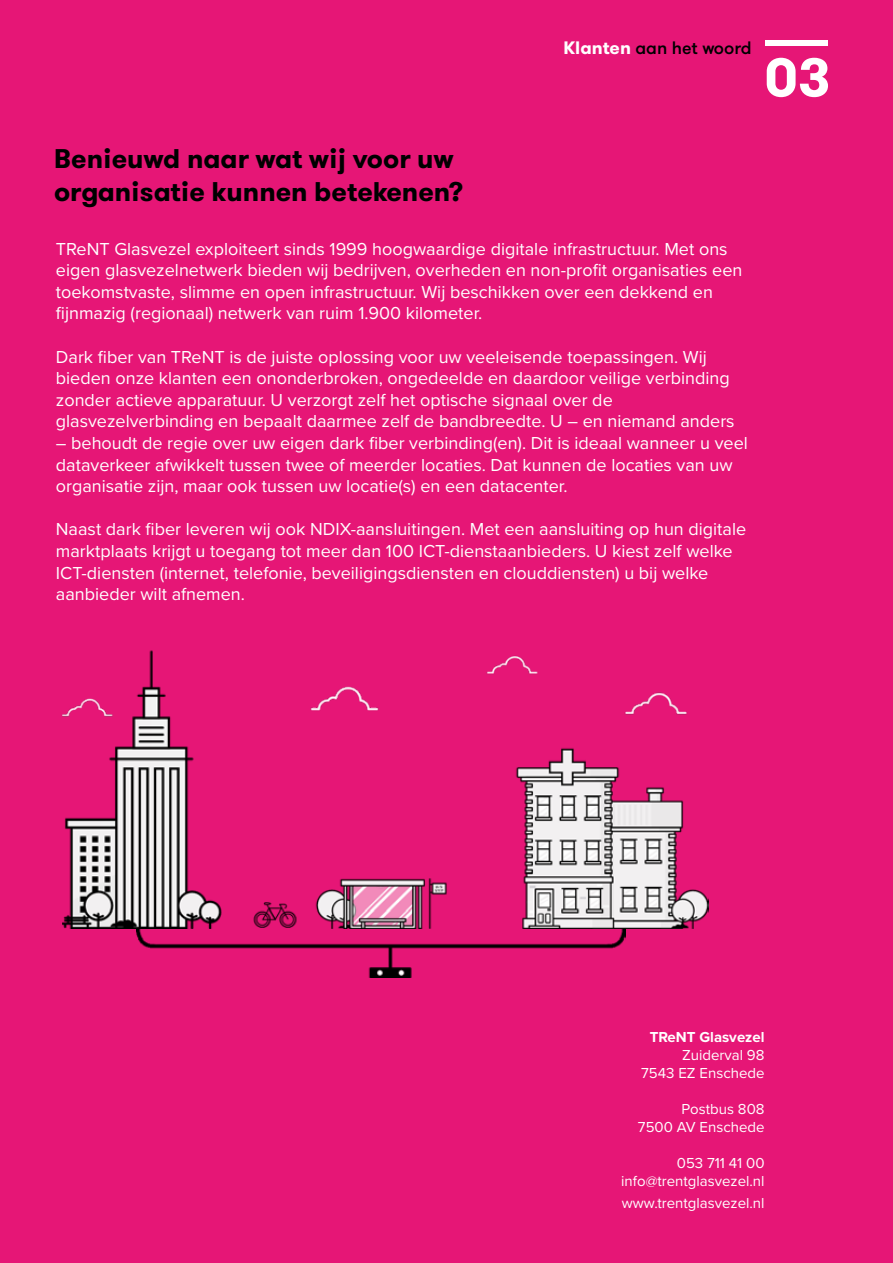
<style>
.page{position:relative;width:893px;height:1263px;background:#fff}
.page>*{position:absolute;margin:0;border:0;box-sizing:border-box;transform-origin:0 0}
.t1{font:700 54px "GT Walsheim";color:#fff}
.t2{font:700 27px/32.4px "GT Walsheim";color:#000}
.t3{font:18px/21.6px "Proxima Nova";color:#fff}
.t4{font:500 18px "GT Walsheim";color:#000}
.t5{font:15px/18px "Proxima Nova";color:#fff;text-align:right}
.t6{font:700 15px "Proxima Nova";color:#fff}
.s1{font-weight:700;color:#fff}
</style>
<div class="page">
<div style="left:1px;top:0;width:892px;height:1263px;background:#e61676"></div>
<svg style="left:765px;top:40px;width:63px;height:6px"></svg>
<img style="left:136px;top:929px;width:489px;height:49px">
<img style="left:62px;top:650px;width:647px;height:279px">
<div style="left:201px;top:605px;width:73px;height:80px;background:#e61676"></div>
<p class="t4" style="left:563px;top:37px;width:190px"><span class="s1">Klanten</span> aan het woord</p>
<h1 class="t1" style="left:765px;top:43px;width:68px">03</h1>
<h2 class="t2" style="left:54px;top:142px;width:411px">Benieuwd naar wat wij voor uw organisatie kunnen betekenen?</h2>
<p class="t3" style="left:56px;top:237px;width:688px">TReNT Glasvezel exploiteert sinds 1999 hoogwaardige digitale infrastructuur. Met ons eigen glasvezelnetwerk bieden wij bedrijven, overheden en non-profit organisaties een toekomstvaste, slimme en open infrastructuur. Wij beschikken over een dekkend en fijnmazig (regionaal) netwerk van ruim 1.900 kilometer.</p>
<p class="t3" style="left:56px;top:345px;width:680px">Dark fiber van TReNT is de juiste oplossing voor uw veeleisende toepassingen. Wij bieden onze klanten een ononderbroken, ongedeelde en daardoor veilige verbinding zonder actieve apparatuur. U verzorgt zelf het optische signaal over de glasvezelverbinding en bepaalt daarmee zelf de bandbreedte. U – en niemand anders</p>
<p class="t3" style="left:56px;top:431px;width:693px">– behoudt de regie over uw eigen dark fiber verbinding(en). Dit is ideaal wanneer u veel dataverkeer afwikkelt tussen twee of meerder locaties. Dat kunnen de locaties van uw organisatie zijn, maar ook tussen uw locatie(s) en een datacenter.</p>
<p class="t3" style="left:56px;top:518px;width:692px">Naast dark fiber leveren wij ook NDIX-aansluitingen. Met een aansluiting op hun digitale marktplaats krijgt u toegang tot meer dan 100 ICT-dienstaanbieders. U kiest zelf welke ICT-diensten (internet, telefonie, beveiligingsdiensten en clouddiensten) u bij welke aanbieder wilt afnemen.</p>
<p class="t6" style="left:650px;top:1026px;width:116px">TReNT Glasvezel</p>
<p class="t5" style="left:641px;top:1045px;width:125px">Zuiderval 98<br>7543 EZ Enschede</p>
<p class="t5" style="left:638px;top:1099px;width:128px">Postbus 808<br>7500 AV Enschede</p>
<p class="t5" style="left:621px;top:1153px;width:145px">053 711 41 00 info@trentglasvezel.nl</p>
<p class="t5" style="left:622px;top:1193px;width:144px">www.trentglasvezel.nl</p>
</div>
